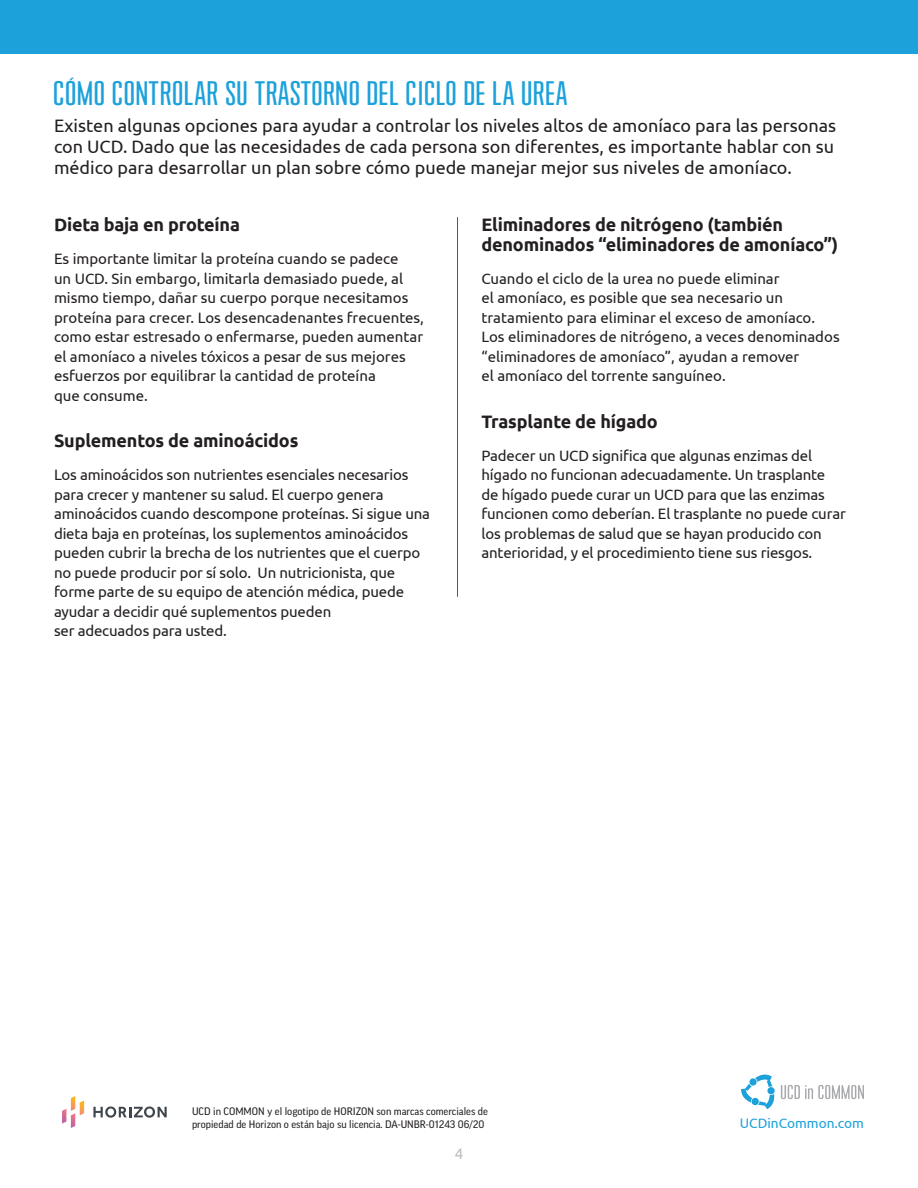
<style>
.page{position:relative;width:918px;height:1188px;background:#fff}
.page>*{position:absolute;margin:0;border:0;box-sizing:border-box;transform-origin:0 0}
.t1{font:30px "Nonesuch";color:#1ca1db}
.t2{font:18px/21px "Ubuntu";color:#231f20;text-align:justify}
.t3{font:700 18px/19.5px "Ubuntu";letter-spacing:-.01em;color:#231f20}
.t4{font:15px/19.5px "Ubuntu";letter-spacing:-.01em;color:#231f20}
.t5{font:15px "Ubuntu";color:#babcbe}
.t6{font:13.65px "Ubuntu";color:#1ca1db}
.t7{font:10.5px/12.6px "Good OT";color:#231f20}
</style>
<div class="page">
<hr style="left:457px;top:217px;width:1px;height:380px;background:#57585a">
<svg style="left:781px;top:1085px;width:83px;height:14px"></svg>
<svg style="left:741px;top:1074px;width:34px;height:35px"></svg>
<svg style="left:62px;top:1096px;width:22px;height:32px"></svg>
<svg style="left:93px;top:1106px;width:74px;height:12px"></svg>
<div style="left:0;top:0;width:918px;height:54px;background:#1ca1db"></div>
<h1 class="t1" style="left:54px;top:75px;width:517px">CÓMO CONTROLAR SU TRASTORNO DEL CICLO DE LA UREA</h1>
<p class="t2" style="left:54px;top:115px;width:784px">Existen algunas opciones para ayudar a controlar los niveles altos de amoníaco para las personas con UCD. Dado que las necesidades de cada persona son diferentes, es importante hablar con su médico para desarrollar un plan sobre cómo puede manejar mejor sus niveles de amoníaco.</p>
<p class="t3" style="left:54px;top:215px;width:187px">Dieta baja en proteína</p>
<p class="t4" style="left:54px;top:249px;width:372px">Es importante limitar la proteína cuando se padece<br>un UCD. Sin embargo, limitarla demasiado puede, al mismo tiempo, dañar su cuerpo porque necesitamos proteína para crecer. Los desencadenantes frecuentes, como estar estresado o enfermarse, pueden aumentar el amoníaco a niveles tóxicos a pesar de sus mejores esfuerzos por equilibrar la cantidad de proteína<br>que consume.</p>
<p class="t3" style="left:54px;top:431px;width:246px">Suplementos de aminoácidos</p>
<p class="t4" style="left:54px;top:465px;width:378px">Los aminoácidos son nutrientes esenciales necesarios para crecer y mantener su salud. El cuerpo genera aminoácidos cuando descompone proteínas. Si sigue una dieta baja en proteínas, los suplementos aminoácidos pueden cubrir la brecha de los nutrientes que el cuerpo no puede producir por sí solo. Un nutricionista, que forme parte de su equipo de atención médica, puede ayudar a decidir qué suplementos pueden<br>ser adecuados para usted.</p>
<p class="t3" style="left:482px;top:215px;width:358px">Eliminadores de nitrógeno (también denominados “eliminadores de amoníaco”)</p>
<p class="t4" style="left:482px;top:268px;width:360px">Cuando el ciclo de la urea no puede eliminar<br>el amoníaco, es posible que sea necesario un tratamiento para eliminar el exceso de amoníaco.<br>Los eliminadores de nitrógeno, a veces denominados “eliminadores de amoníaco”, ayudan a remover<br>el amoníaco del torrente sanguíneo.</p>
<p class="t3" style="left:482px;top:411px;width:178px">Trasplante de hígado</p>
<p class="t4" style="left:482px;top:445px;width:366px">Padecer un UCD significa que algunas enzimas del hígado no funcionan adecuadamente. Un trasplante de hígado puede curar un UCD para que las enzimas funcionen como deberían. El trasplante no puede curar los problemas de salud que se hayan producido con anterioridad, y el procedimiento tiene sus riesgos.</p>
<p class="t7" style="left:192px;top:1105px;width:297px">UCD in COMMON y el logotipo de HORIZON son marcas comerciales de propiedad de Horizon o están bajo su licencia. DA-UNBR-01243 06/20</p>
<p class="t5" style="left:455px;top:1145px;width:10px">4</p>
<p class="t6" style="left:740px;top:1115px;width:126px">UCDinCommon.com</p>
</div>
